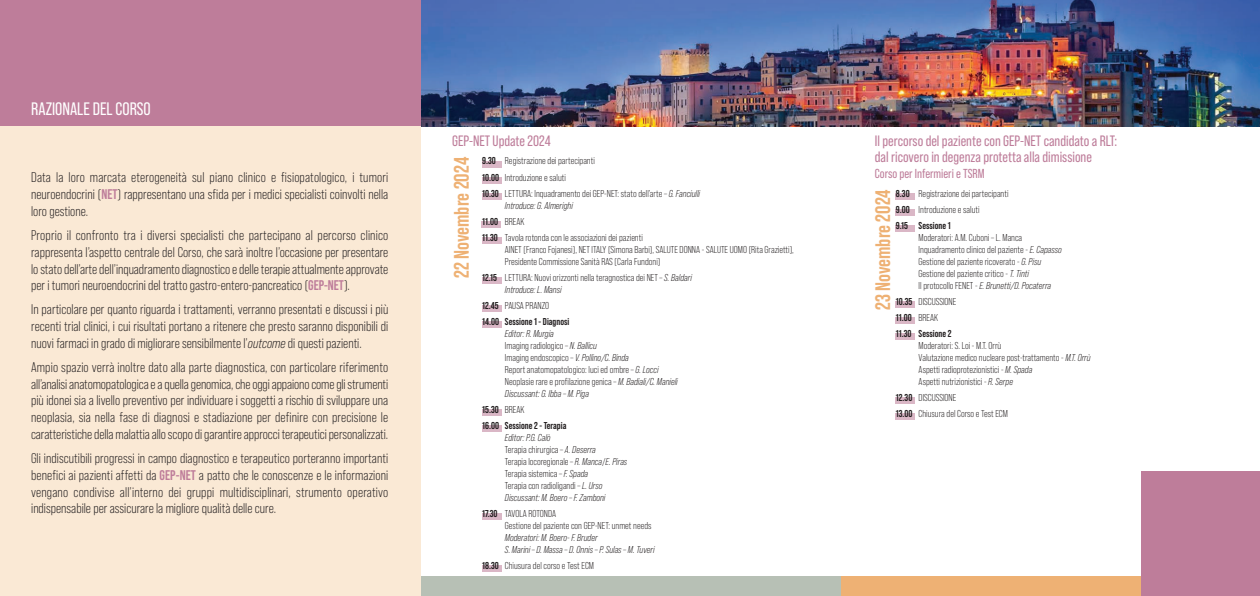
<style>
.page{position:relative;width:1260px;height:596px;background:#fff}
.page>*{position:absolute;margin:0;border:0;box-sizing:border-box;transform-origin:0 0}
.t1{font:700 21px "Bebas Neue Pro";color:#eeb174}
.t2{font:18px "Bebas Neue Pro";color:#fff}
.t3{font:15px/16px "Bebas Neue Pro";color:#be7d9a}
.t4{font:14px/16.8px "Bebas Neue Pro";color:#231f20;text-align:justify}
.t5{font:13px "Bebas Neue Pro";color:#be7d9a}
.t6{font:10px/12px "Bebas Neue Pro";color:#231f20}
.t7{font:700 10px/16px "Bebas Neue Pro";color:#231f20}
.t8{font:italic 10px/12px "Bebas Neue Pro";color:#231f20}
.s1{font-weight:700;color:#be7d9a}
.s2{font-style:italic}
.s3{font-weight:700}
.s4{font-weight:400}
</style>
<div class="page">
<img style="left:421px;top:0;width:839px;height:126px">
<div style="left:421px;top:575px;width:839px;height:20px;background:#b7c0b5"></div>
<div style="left:842px;top:575px;width:418px;height:20px;background:#eeb174"></div>
<div style="left:1141px;top:471px;width:119px;height:124px;background:#be7d9a"></div>
<div style="left:0;top:0;width:421px;height:595px;background:#be7d9a"></div>
<div style="left:0;top:126px;width:421px;height:469px;background:#fae9d5"></div>
<div style="left:482px;top:161px;width:19px;height:6px;background:#dab7c6"></div>
<div style="left:482px;top:177px;width:19px;height:6px;background:#dab7c6"></div>
<div style="left:482px;top:193px;width:19px;height:6px;background:#dab7c6"></div>
<div style="left:482px;top:221px;width:19px;height:6px;background:#dab7c6"></div>
<div style="left:482px;top:237px;width:19px;height:6px;background:#dab7c6"></div>
<div style="left:482px;top:277px;width:19px;height:6px;background:#dab7c6"></div>
<div style="left:482px;top:305px;width:19px;height:6px;background:#dab7c6"></div>
<div style="left:482px;top:321px;width:19px;height:6px;background:#dab7c6"></div>
<div style="left:482px;top:409px;width:19px;height:6px;background:#dab7c6"></div>
<div style="left:482px;top:425px;width:19px;height:6px;background:#dab7c6"></div>
<div style="left:482px;top:513px;width:19px;height:6px;background:#dab7c6"></div>
<div style="left:482px;top:565px;width:19px;height:6px;background:#dab7c6"></div>
<div style="left:896px;top:193px;width:19px;height:7px;background:#dab7c6"></div>
<div style="left:896px;top:209px;width:19px;height:6px;background:#dab7c6"></div>
<div style="left:896px;top:225px;width:19px;height:6px;background:#dab7c6"></div>
<div style="left:896px;top:301px;width:19px;height:7px;background:#dab7c6"></div>
<div style="left:896px;top:317px;width:19px;height:7px;background:#dab7c6"></div>
<div style="left:896px;top:333px;width:19px;height:6px;background:#dab7c6"></div>
<div style="left:896px;top:397px;width:19px;height:6px;background:#dab7c6"></div>
<div style="left:896px;top:413px;width:19px;height:6px;background:#dab7c6"></div>
<p class="t2" style="left:31px;top:102px;width:121px">RAZIONALE DEL CORSO</p>
<p class="t4" style="left:31px;top:170px;width:359px">Data la loro marcata eterogeneità sul piano clinico e fisiopatologico, i tumori neuroendocrini (<span class="s1">NET</span>) rappresentano una sfida per i medici specialisti coinvolti nella loro gestione.</p>
<p class="t4" style="left:31px;top:227px;width:359px">Proprio il confronto tra i diversi specialisti che partecipano al percorso clinico rappresenta l’aspetto centrale del Corso, che sarà inoltre l’occasione per presentare lo stato dell’arte dell’inquadramento diagnostico e delle terapie attualmente approvate per i tumori neuroendocrini del tratto gastro-entero-pancreatico (<span class="s1">GEP-NET</span>).</p>
<p class="t4" style="left:31px;top:302px;width:359px">In particolare per quanto riguarda i trattamenti, verranno presentati e discussi i più recenti trial clinici, i cui risultati portano a ritenere che presto saranno disponibili di nuovi farmaci in grado di migliorare sensibilmente l’<span class="s2">outcome</span> di questi pazienti.</p>
<p class="t4" style="left:31px;top:359px;width:359px">Ampio spazio verrà inoltre dato alla parte diagnostica, con particolare riferimento all’analisi anatomopatologica e a quella genomica, che oggi appaiono come gli strumenti più idonei sia a livello preventivo per individuare i soggetti a rischio di sviluppare una neoplasia, sia nella fase di diagnosi e stadiazione per definire con precisione le caratteristiche della malattia allo scopo di garantire approcci terapeutici personalizzati.</p>
<p class="t4" style="left:31px;top:450px;width:359px">Gli indiscutibili progressi in campo diagnostico e terapeutico porteranno importanti benefici ai pazienti affetti da <span class="s1">GEP-NET</span> a patto che le conoscenze e le informazioni vengano condivise all’interno dei gruppi multidisciplinari, strumento operativo indispensabile per assicurare la migliore qualità delle cure.</p>
<p class="t3" style="left:452px;top:133px;width:100px">GEP-NET Update 2024</p>
<h1 class="t1" style="left:454px;top:278px;width:122px;rotate:-90deg">22 Novembre 2024</h1>
<p class="t6" style="left:482px;top:154px;width:219px;line-height:16px"><span class="s3">9.30</span> Registrazione dei partecipanti<br><span class="s3">10.00</span> Introduzione e saluti<br><span class="s3">10.30</span> LETTURA: Inquadramento dei GEP-NET: stato dell’arte – <span class="s2">G. Fanciulli</span></p>
<p class="t6" style="left:482px;top:198px;width:162px;line-height:16px;text-indent:23px"><span class="s2">Introduce: G. Almerighi<br></span><span class="s3">11.00</span> BREAK<br><span class="s3">11.30</span> Tavola rotonda con le associazioni dei pazienti</p>
<p class="t6" style="left:505px;top:244px;width:291px">AINET (Franco Fojanesi), NET ITALY (Simona Barbi), SALUTE DONNA - SALUTE UOMO (Rita Grazietti),<br>Presidente Commissione Sanità RAS (Carla Fundoni)</p>
<p class="t6" style="left:505px;top:272px;width:189px;text-indent:-23px"><span class="s3">12.15</span> LETTURA: Nuovi orizzonti nella teragnostica dei NET – <span class="s2">S. Baldari<br>Introduce: L. Mansi</span></p>
<p class="t7" style="left:482px;top:298px;width:89px">12.45 <span class="s4">PAUSA PRANZO<br></span>14.00 Sessione 1 - Diagnosi</p>
<p class="t6" style="left:505px;top:328px;width:174px"><span class="s2">Editor: R. Murgia<br></span>Imaging radiologico – <span class="s2">N. Ballicu<br></span>Imaging endoscopico – <span class="s2">V. Pollino/C. Binda<br></span>Report anatomopatologico: luci ed ombre – <span class="s2">G. Locci </span>Neoplasie rare e profilazione genica – <span class="s2">M. Badiali/C. Manieli Discussant: G. Ibba – M. Piga</span></p>
<p class="t7" style="left:482px;top:402px;width:86px">15.30 <span class="s4">BREAK<br></span>16.00 Sessione 2 - Terapia</p>
<p class="t6" style="left:505px;top:432px;width:124px"><span class="s2">Editor: P.G. Calò<br></span>Terapia chirurgica – <span class="s2">A. Deserra<br></span>Terapia locoregionale – <span class="s2">R. Manca</span>/<span class="s2">E. Piras<br></span>Terapia sistemica – <span class="s2">F. Spada<br></span>Terapia con radioligandi – <span class="s2">L. Urso<br>Discussant: M. Boero – F. Zamboni</span></p>
<p class="t6" style="left:505px;top:508px;width:148px;text-indent:-23px"><span class="s3">17.30</span> TAVOLA ROTONDA<br>Gestione del paziente con GEP-NET: unmet needs</p>
<p class="t8" style="left:505px;top:532px;width:151px">Moderatori: M. Boero- F. Bruder<br>S. Marini – D. Massa – D. Onnis – P. Sulas – M. Tuveri</p>
<p class="t6" style="left:482px;top:560px;width:113px"><span class="s3">18.30</span> Chiusura del corso e Test ECM</p>
<p class="t3" style="left:875px;top:134px;width:244px">Il percorso del paziente con GEP-NET candidato a RLT: dal ricovero in degenza protetta alla dimissione</p>
<p class="t5" style="left:875px;top:169px;width:111px">Corso per Infermieri e TSRM</p>
<h1 class="t1" style="left:875px;top:310px;width:122px;rotate:-90deg">23 Novembre 2024</h1>
<p class="t6" style="left:896px;top:186px;width:114px;line-height:16px"><span class="s3">8.30</span> Registrazione dei partecipanti<br><span class="s3">9.00</span> Introduzione e saluti<br><span class="s3">9.15 Sessione 1</span></p>
<p class="t6" style="left:919px;top:232px;width:145px">Moderatori: A.M. Cuboni – L. Manca Inquadramento clinico del paziente - <span class="s2">E. Capasso </span>Gestione del paziente ricoverato - <span class="s2">G. Pisu </span>Gestione del paziente critico - <span class="s2">T. Tinti<br></span>Il protocollo FENET - <span class="s2">E. Brunetti/D. Pocaterra</span></p>
<p class="t7" style="left:896px;top:294px;width:62px">10.35 <span class="s4">DISCUSSIONE<br></span>11.00 <span class="s4">BREAK<br></span>11.30 Sessione 2</p>
<p class="t6" style="left:919px;top:340px;width:173px">Moderatori: S. Loi - M.T. Orrù<br>Valutazione medico nucleare post-trattamento - <span class="s2">M.T. Orrù </span>Aspetti radioprotezionistici - <span class="s2">M. Spada<br></span>Aspetti nutrizionistici - <span class="s2">R. Serpe</span></p>
<p class="t6" style="left:896px;top:390px;width:113px;line-height:16px"><span class="s3">12.30</span> DISCUSSIONE<br><span class="s3">13.00</span> Chiusura del Corso e Test ECM</p>
</div>
